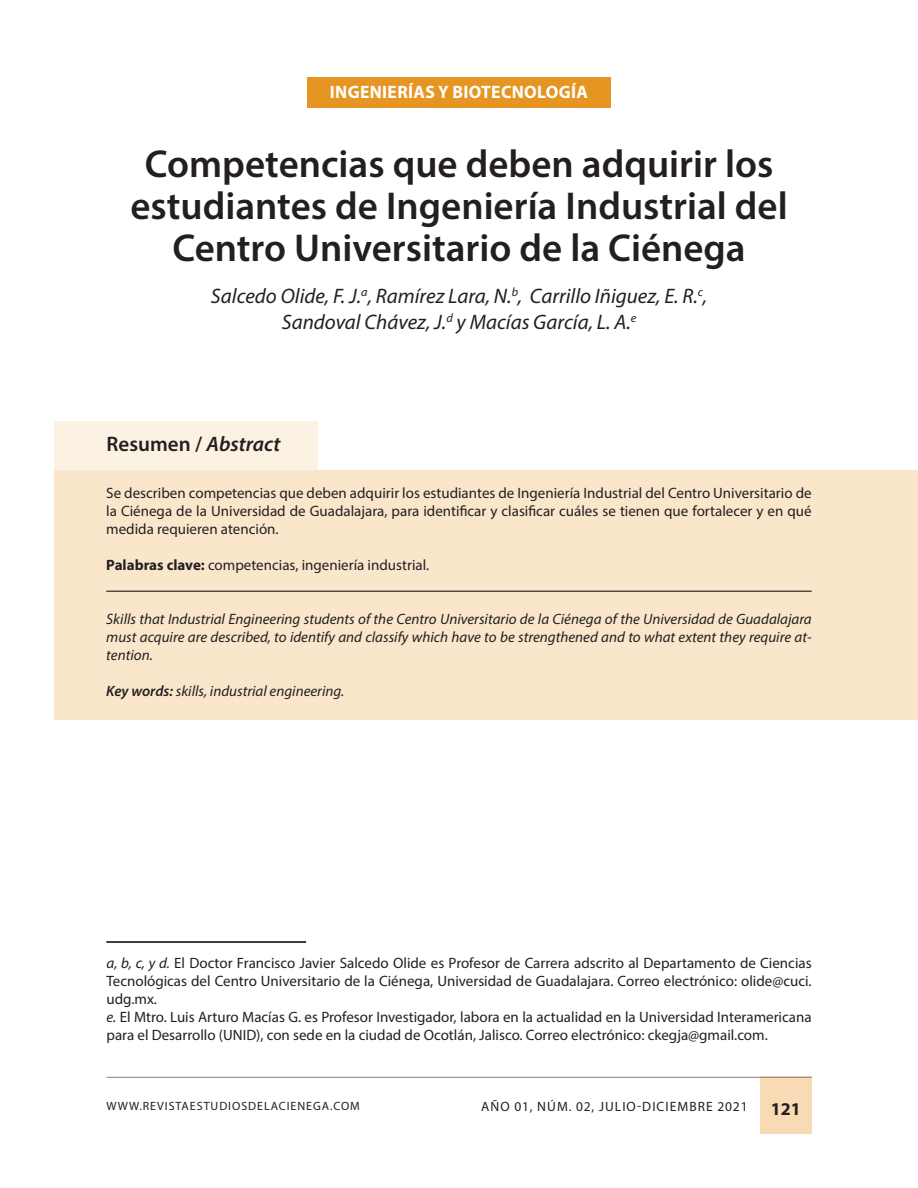
<style>
.page{position:relative;width:918px;height:1188px;background:#fff}
.page>*{position:absolute;margin:0;border:0;box-sizing:border-box;transform-origin:0 0}
.Titulo_artículo{font:600 39px/42px "Myriad Pro";color:#231f20;text-align:center}
.Autor_es{font:italic 21px "Myriad Pro";color:#231f20}
.Resumen___Abstract{font:600 21px "Myriad Pro";color:#231f20}
.t1{font:700 18px "Myriad Pro";letter-spacing:.02em;color:#fff}
.t2{font:700 18px "Myriad Pro";color:#231f20}
.Pie_de_nota_biografí{font:15px/18px "Myriad Pro";color:#231f20;text-align:justify}
.Resumen{font:15px/18px "Myriad Pro";color:#231f20;text-align:justify}
.Abstract{font:italic 15px/18px "Myriad Pro";color:#231f20;text-align:justify}
.t3{font:13.5px "Myriad Pro";letter-spacing:.08em;color:#241e1b}
.t4{font:12px "Myriad Pro";letter-spacing:.08em;color:#241e1b}
.s1{font-style:italic}
.s2{font-weight:700}
.s3{font-weight:600}
</style>
<div class="page">
<div style="left:760px;top:1077px;width:52px;height:57px;background:#f8dab4"></div>
<hr style="left:107px;top:1077px;width:705px;height:1px;background:#867f7c">
<div style="left:54px;top:421px;width:263px;height:298px;background:#fcf2e3"></div>
<div style="left:54px;top:470px;width:864px;height:249px;background:#fae6cb"></div>
<hr style="left:106px;top:941px;width:200px;height:2px;background:#000">
<hr style="left:106px;top:591px;width:706px;height:1px;background:#000">
<div style="left:307px;top:78px;width:304px;height:30px;background:#e79522"></div>
<p class="t1" style="left:330px;top:81px;width:260px">INGENIERÍAS Y BIOTECNOLOGÍA</p>
<p class="Titulo_artículo" style="left:130px;top:142px;width:659px">Competencias que deben adquirir los estudiantes de Ingeniería Industrial del<br>Centro Universitario de la Ciénega</p>
<p class="Autor_es" style="left:211px;top:283px;width:498px">Salcedo Olide, F. J.<sup>a</sup>, Ramírez Lara, N.<sup>b</sup>, Carrillo Iñiguez, E. R.<sup>c</sup>,</p>
<p class="Autor_es" style="left:282px;top:309px;width:356px">Sandoval Chávez, J.<sup>d</sup> y Macías García, L. A.<sup>e</sup></p>
<p class="Resumen___Abstract" style="left:107px;top:430px;width:175px">Resumen / <span class="s1">Abstract</span></p>
<p class="Resumen" style="left:106px;top:484px;width:707px">Se describen competencias que deben adquirir los estudiantes de Ingeniería Industrial del Centro Universitario de la Ciénega de la Universidad de Guadalajara, para identificar y clasificar cuáles se tienen que fortalecer y en qué medida requieren atención.</p>
<p class="Resumen" style="left:106px;top:556px;width:325px"><span class="s2">Palabras clave:</span> competencias, ingeniería industrial.</p>
<p class="Abstract" style="left:106px;top:610px;width:707px">Skills that Industrial Engineering students of the Centro Universitario de la Ciénega of the Universidad de Guadalajara must acquire are described, to identify and classify which have to be strengthened and to what extent they require at&shy;tention.</p>
<p class="Abstract" style="left:106px;top:682px;width:240px"><span class="s3">Key words:</span> skills, industrial engineering.</p>
<p class="Pie_de_nota_biografí" style="left:107px;top:954px;width:707px"><span class="s1">a, b, c, y d.</span> El Doctor Francisco Javier Salcedo Olide es Profesor de Carrera adscrito al Departamento de Ciencias Tecnológicas del Centro Universitario de la Ciénega, Universidad de Guadalajara. Correo electrónico: olide@cuci. udg.mx.</p>
<p class="Pie_de_nota_biografí" style="left:107px;top:1008px;width:707px"><span class="s1">e.</span> El Mtro. Luis Arturo Macías G. es Profesor Investigador, labora en la actualidad en la Universidad Interamericana para el Desarrollo (UNID), con sede en la ciudad de Ocotlán, Jalisco. Correo electrónico: ckegja@gmail.com.</p>
<p class="t4" style="left:107px;top:1099px;width:255px">WWW.REVISTAESTUDIOSDELACIENEGA.COM</p>
<p class="t3" style="left:481px;top:1099px;width:268px">AÑO 01, NÚM. 02, JULIO-DICIEMBRE 2021</p>
<p class="t2" style="left:771px;top:1097px;width:31px">121</p>
</div>
